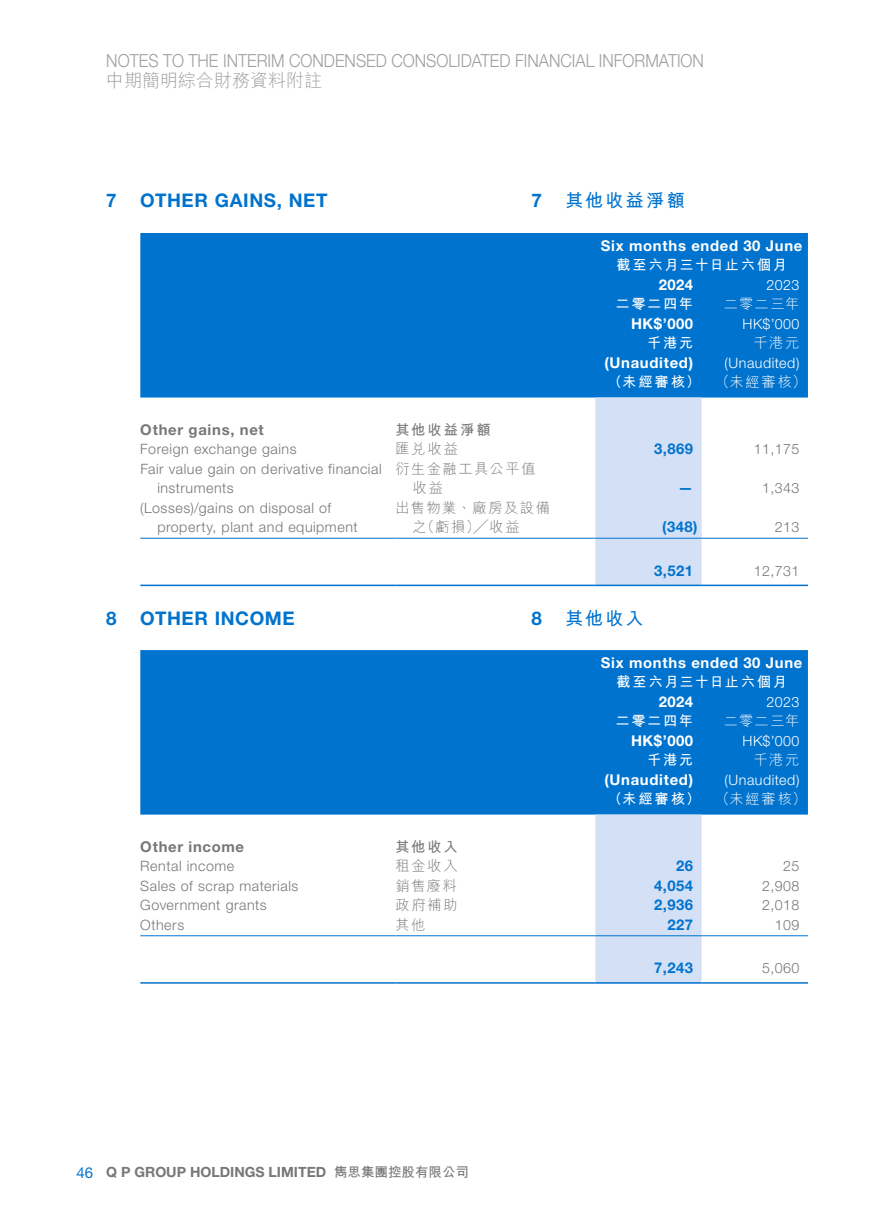
<style>
.page{position:relative;width:893px;height:1212px;background:#fff}
.page>*{position:absolute;margin:0;border:0;box-sizing:border-box;transform-origin:0 0}
.t1{font:700 18.75px "Helvetica Neue LT Std";letter-spacing:.03em;color:#0073ce}
.t2{font:300 18px "Helvetica Neue LT Std";color:#9e9ea0;scale:.9 1}
.t3{font:300 18px "M Hei HK";color:#9e9ea0}
.t4{font:700 18px "M Hei HK";letter-spacing:.125em;color:#0073ce}
.t5{font:700 14.85px "Helvetica Neue LT Std";letter-spacing:.045em;color:#fff}
.t6{font:700 14.85px "Helvetica Neue LT Std";letter-spacing:.03em;color:#0073ce}
.t7{font:700 14.85px "Helvetica Neue LT Std";letter-spacing:.045em;color:#77777a}
.t8{font:300 14.25px/19.5px "Helvetica Neue LT Std";letter-spacing:.035em;color:#77777a}
.t9{font:700 14.25px "M Hei HK";letter-spacing:.115em;color:#fff}
.t10{font:300 14.25px/19.5px "M Hei HK";letter-spacing:.12em;color:#77777a}
.t11{font:300 14.25px "Helvetica Neue LT Std";letter-spacing:.035em;color:#fff}
.t12{font:300 14.25px "M Hei HK";letter-spacing:.085em;color:#fff}
.t13{font:700 14.25px "M Hei HK";letter-spacing:.135em;color:#77777a}
.t14{font:700 14.1px "Helvetica Neue LT Std";color:#77777a}
.s1{font-weight:300}
.s2{font-weight:400;font-size:15px;color:#0073ce}
.s3{font-family:"M Hei HK";font-size:13.5px}
</style>
<div class="page">
<div style="left:140px;top:233px;width:668px;height:164px;background:#0073ce"></div>
<div style="left:595px;top:397px;width:107px;height:188px;background:#d4e0f6"></div>
<hr style="left:140px;top:538px;width:255px;height:1px;background:#0073ce">
<hr style="left:395px;top:538px;width:200px;height:1px;background:#0073ce">
<hr style="left:595px;top:538px;width:107px;height:1px;background:#0073ce">
<hr style="left:702px;top:538px;width:106px;height:1px;background:#0073ce">
<hr style="left:140px;top:585px;width:255px;height:1px;background:#0073ce">
<hr style="left:395px;top:585px;width:200px;height:1px;background:#0073ce">
<hr style="left:595px;top:585px;width:107px;height:1px;background:#0073ce">
<hr style="left:702px;top:585px;width:106px;height:1px;background:#0073ce">
<div style="left:140px;top:650px;width:668px;height:164px;background:#0073ce"></div>
<div style="left:595px;top:814px;width:107px;height:168px;background:#d4e0f6"></div>
<hr style="left:140px;top:935px;width:255px;height:1px;background:#0073ce">
<hr style="left:395px;top:935px;width:200px;height:1px;background:#0073ce">
<hr style="left:595px;top:935px;width:107px;height:1px;background:#0073ce">
<hr style="left:702px;top:935px;width:106px;height:1px;background:#0073ce">
<hr style="left:140px;top:982px;width:255px;height:2px;background:#0073ce">
<hr style="left:395px;top:982px;width:200px;height:2px;background:#0073ce">
<hr style="left:595px;top:982px;width:107px;height:2px;background:#0073ce">
<hr style="left:702px;top:982px;width:106px;height:2px;background:#0073ce">
<p class="t2" style="left:106px;top:50px;width:666px">NOTES TO THE INTERIM CONDENSED CONSOLIDATED FINANCIAL INFORMATION</p>
<p class="t3" style="left:106px;top:71px;width:217px">中期簡明綜合財務資料附註</p>
<h1 class="t1" style="left:106px;top:189px;width:12px">7</h1>
<h1 class="t1" style="left:140px;top:189px;width:189px">OTHER GAINS, NET</h1>
<h1 class="t1" style="left:531px;top:189px;width:12px">7</h1>
<p class="t4" style="left:566px;top:188px;width:121px">其他收益淨額</p>
<p class="t5" style="left:601px;top:236px;width:203px">Six months ended 30 June</p>
<p class="t9" style="left:616px;top:255px;width:172px">截至六月三十日止六個月</p>
<p class="t5" style="left:659px;top:275px;width:36px">2024</p>
<p class="t11" style="left:766px;top:276px;width:34px">2023</p>
<p class="t9" style="left:615px;top:294px;width:79px">二零二四年</p>
<p class="t12" style="left:724px;top:297px;width:77px">二零二三年</p>
<p class="t5" style="left:631px;top:314px;width:64px">HK$’000</p>
<p class="t11" style="left:742px;top:315px;width:58px">HK$’000</p>
<p class="t9" style="left:647px;top:333px;width:47px">千港元</p>
<p class="t12" style="left:754px;top:336px;width:47px">千港元</p>
<p class="t5" style="left:605px;top:353px;width:90px">(Unaudited)</p>
<p class="t11" style="left:725px;top:354px;width:76px">(Unaudited)</p>
<p class="t9" style="left:608px;top:372px;width:200px">（未經審核） <span class="s1">（未經審核）</span></p>
<p class="t7" style="left:140px;top:420px;width:125px">Other gains, net</p>
<p class="t13" style="left:395px;top:419px;width:97px">其他收益淨額</p>
<p class="t8" style="left:140px;top:439px;width:158px">Foreign exchange gains</p>
<p class="t10" style="left:395px;top:439px;width:64px">匯兌收益</p>
<p class="t6" style="left:654px;top:440px;width:40px">3,869</p>
<p class="t8" style="left:754px;top:439px;width:47px">11,175</p>
<p class="t8" style="left:157px;top:459px;width:226px;text-indent:-17px">Fair value gain on derivative financial instruments</p>
<p class="t10" style="left:412px;top:458px;width:125px;text-indent:-17px">衍生金融工具公平值收益</p>
<p class="t6" style="left:678px;top:479px;width:16px">—</p>
<p class="t8" style="left:762px;top:478px;width:39px">1,343</p>
<p class="t8" style="left:157px;top:498px;width:202px;text-indent:-17px">(Losses)/gains on disposal of property, plant and equipment</p>
<p class="t10" style="left:412px;top:497px;width:139px;text-indent:-17px">出售物業、廠房及設備之（虧損）╱收益</p>
<p class="t6" style="left:662px;top:518px;width:37px">(348)</p>
<p class="t8" style="left:775px;top:517px;width:26px">213</p>
<p class="t6" style="left:654px;top:561px;width:40px">3,521</p>
<p class="t8" style="left:754px;top:561px;width:47px">12,731</p>
<h1 class="t1" style="left:106px;top:606px;width:12px">8</h1>
<h1 class="t1" style="left:140px;top:606px;width:156px">OTHER INCOME</h1>
<h1 class="t1" style="left:531px;top:606px;width:12px">8</h1>
<p class="t4" style="left:566px;top:605px;width:80px">其他收入</p>
<p class="t5" style="left:601px;top:653px;width:203px">Six months ended 30 June</p>
<p class="t9" style="left:616px;top:672px;width:172px">截至六月三十日止六個月</p>
<p class="t5" style="left:659px;top:692px;width:36px">2024</p>
<p class="t11" style="left:766px;top:693px;width:34px">2023</p>
<p class="t9" style="left:615px;top:711px;width:79px">二零二四年</p>
<p class="t12" style="left:724px;top:714px;width:77px">二零二三年</p>
<p class="t5" style="left:631px;top:731px;width:64px">HK$’000</p>
<p class="t11" style="left:742px;top:732px;width:58px">HK$’000</p>
<p class="t9" style="left:647px;top:750px;width:47px">千港元</p>
<p class="t12" style="left:754px;top:753px;width:47px">千港元</p>
<p class="t5" style="left:605px;top:770px;width:90px">(Unaudited)</p>
<p class="t11" style="left:725px;top:771px;width:76px">(Unaudited)</p>
<p class="t9" style="left:608px;top:789px;width:200px">（未經審核） <span class="s1">（未經審核）</span></p>
<p class="t7" style="left:140px;top:837px;width:105px">Other income</p>
<p class="t13" style="left:395px;top:836px;width:64px">其他收入</p>
<p class="t8" style="left:140px;top:856px;width:95px">Rental income</p>
<p class="t10" style="left:395px;top:856px;width:64px">租金收入</p>
<p class="t6" style="left:676px;top:857px;width:18px">26</p>
<p class="t8" style="left:783px;top:856px;width:18px">25</p>
<p class="t8" style="left:140px;top:876px;width:159px">Sales of scrap materials</p>
<p class="t10" style="left:395px;top:875px;width:63px">銷售廢料</p>
<p class="t6" style="left:654px;top:876px;width:40px">4,054</p>
<p class="t8" style="left:762px;top:876px;width:39px">2,908</p>
<p class="t8" style="left:140px;top:895px;width:128px">Government grants</p>
<p class="t10" style="left:395px;top:895px;width:64px">政府補助</p>
<p class="t6" style="left:654px;top:896px;width:40px">2,936</p>
<p class="t8" style="left:762px;top:895px;width:39px">2,018</p>
<p class="t8" style="left:140px;top:915px;width:45px">Others</p>
<p class="t10" style="left:395px;top:914px;width:31px">其他</p>
<p class="t6" style="left:667px;top:915px;width:27px">227</p>
<p class="t8" style="left:775px;top:915px;width:26px">109</p>
<p class="t6" style="left:654px;top:959px;width:40px">7,243</p>
<p class="t8" style="left:762px;top:958px;width:39px">5,060</p>
<p class="t14" style="left:77px;top:1163px;width:394px"><span class="s2">46</span> Q P GROUP HOLDINGS LIMITED <span class="s3">雋思集團控股有限公司</span></p>
</div>
